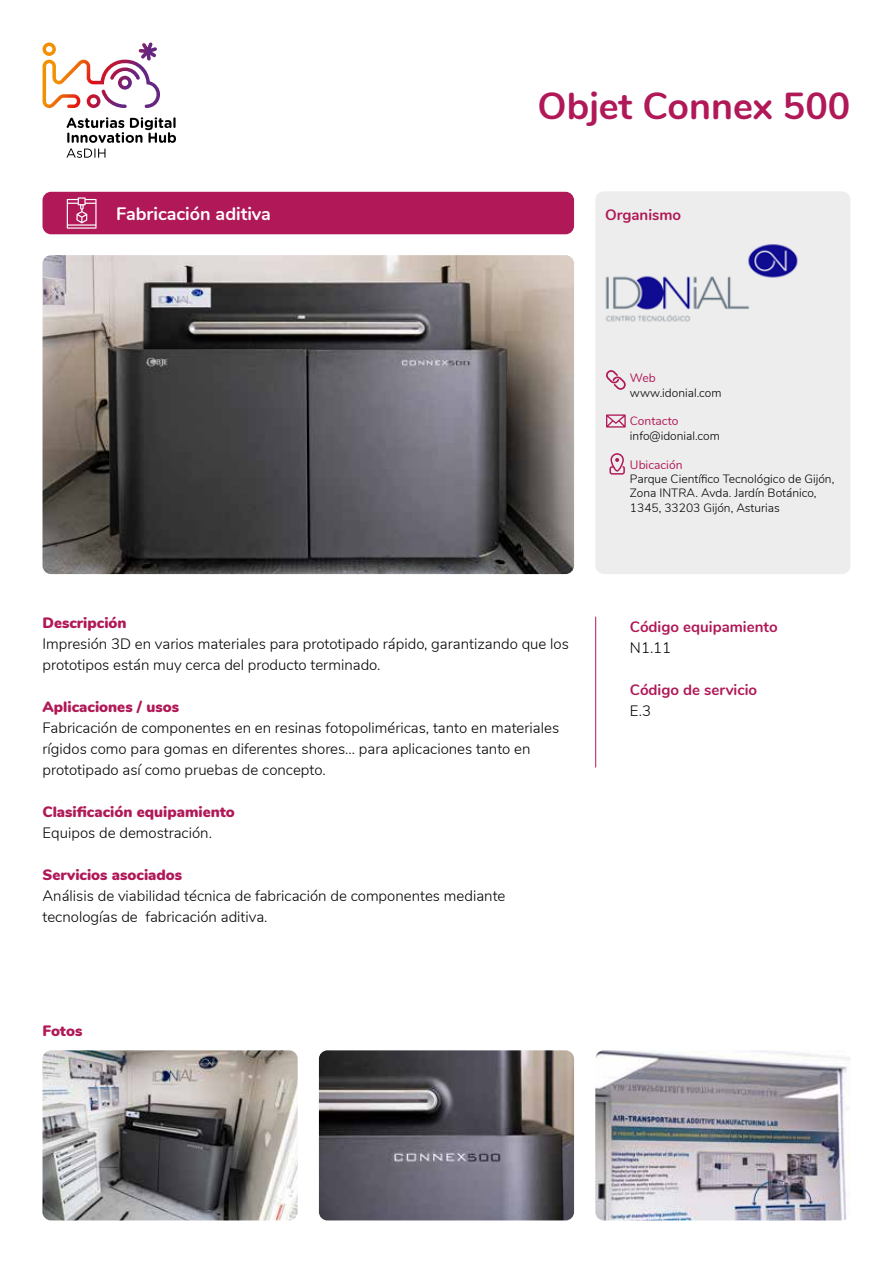
<style>
.page{position:relative;width:893px;height:1263px;background:#fff}
.page>*{position:absolute;margin:0;border:0;box-sizing:border-box;transform-origin:0 0}
.t1{font:700 37.5px "Nunito";color:#b01857}
.t2{font:700 18px "Nunito";color:#fff}
.t3{font:300 15px/21px "Nunito";color:#000}
.t4{font:900 15px "Nunito";color:#b01857}
.t5{font:700 15px "Nunito";color:#b01857}
.t6{font:300 12px/14.4px "Nunito";color:#000}
.t7{font:12px "Nunito";color:#b01857}
</style>
<div class="page">
<svg style="left:43px;top:43px;width:117px;height:65px"></svg>
<svg style="left:67px;top:117px;width:109px;height:41px"></svg>
<div style="left:43px;top:192px;width:531px;height:42px;background:#b01857;border-radius:9px"></div>
<svg style="left:67px;top:197px;width:30px;height:32px"></svg>
<img style="left:43px;top:255px;width:531px;height:319px">
<img style="left:43px;top:1050px;width:255px;height:170px">
<div style="left:595px;top:191px;width:255px;height:383px;background:#ededed;border-radius:9px"></div>
<img style="left:605px;top:244px;width:193px;height:78px">
<svg style="left:606px;top:370px;width:20px;height:20px"></svg>
<svg style="left:606px;top:414px;width:20px;height:14px"></svg>
<svg style="left:609px;top:453px;width:16px;height:22px"></svg>
<hr style="left:595px;top:617px;width:1px;height:150px;background:#b01857">
<img style="left:319px;top:1050px;width:255px;height:170px">
<img style="left:595px;top:1050px;width:255px;height:170px">
<h1 class="t1" style="left:538px;top:78px;width:314px">Objet Connex 500</h1>
<p class="t2" style="left:116px;top:200px;width:156px">Fabricación aditiva</p>
<p class="t5" style="left:605px;top:204px;width:78px">Organismo</p>
<p class="t4" style="left:43px;top:612px;width:86px">Descripción</p>
<p class="t3" style="left:43px;top:633px;width:528px">Impresión 3D en varios materiales para prototipado rápido, garantizando que los prototipos están muy cerca del producto terminado.</p>
<p class="t4" style="left:43px;top:696px;width:138px">Aplicaciones / usos</p>
<p class="t3" style="left:43px;top:717px;width:518px">Fabricación de componentes en en resinas fotopoliméricas, tanto en materiales rígidos como para gomas en diferentes shores... para aplicaciones tanto en prototipado así como pruebas de concepto.</p>
<p class="t4" style="left:43px;top:801px;width:194px">Clasificación equipamiento</p>
<p class="t3" style="left:43px;top:822px;width:171px">Equipos de demostración.</p>
<p class="t4" style="left:43px;top:864px;width:141px">Servicios asociados</p>
<p class="t3" style="left:43px;top:885px;width:464px">Análisis de viabilidad técnica de fabricación de componentes mediante tecnologías de fabricación aditiva.</p>
<p class="t4" style="left:43px;top:1019px;width:41px">Fotos</p>
<p class="t7" style="left:630px;top:369px;width:27px">Web</p>
<p class="t6" style="left:630px;top:385px;width:93px">www.idonial.com</p>
<p class="t7" style="left:630px;top:412px;width:50px">Contacto</p>
<p class="t6" style="left:630px;top:428px;width:91px">info@idonial.com</p>
<p class="t7" style="left:630px;top:456px;width:54px">Ubicación</p>
<p class="t6" style="left:630px;top:471px;width:206px">Parque Científico Tecnológico de Gijón,<br>Zona INTRA. Avda. Jardín Botánico,<br>1345, 33203 Gijón, Asturias</p>
<p class="t5" style="left:630px;top:615px;width:149px">Código equipamiento</p>
<p class="t3" style="left:630px;top:636px;width:43px">N1.11</p>
<p class="t5" style="left:630px;top:678px;width:129px">Código de servicio</p>
<p class="t3" style="left:630px;top:699px;width:23px">E.3</p>
</div>
